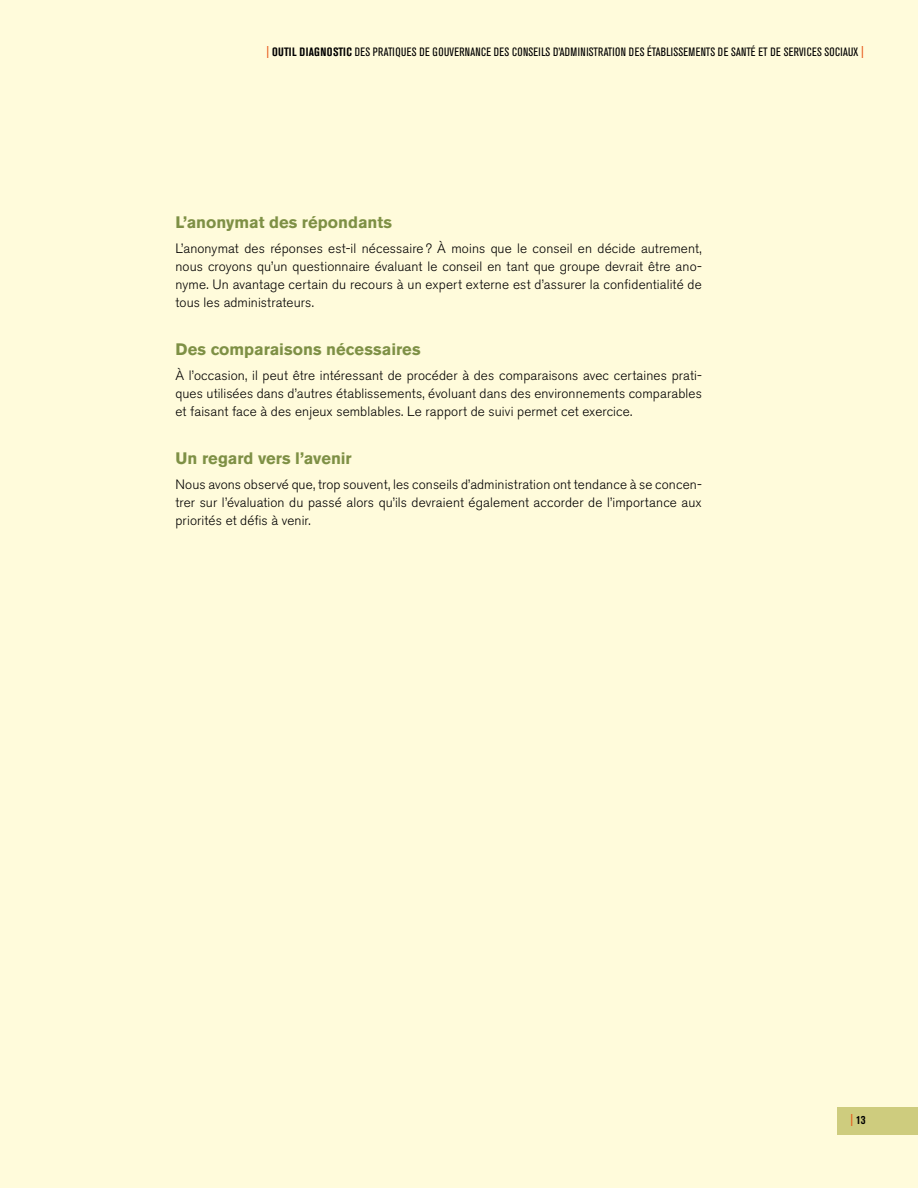
<style>
.page{position:relative;width:918px;height:1188px;background:#fffbdb}
.page>*{position:absolute;margin:0;border:0;box-sizing:border-box;transform-origin:0 0}
.t1{font:700 16.5px "Akzidenz Grotesk BE";color:#7e9045}
.t2{font:300 13.5px/18px "Akzidenz Grotesk BE";letter-spacing:.01em;color:#000;text-align:justify}
.t3{font:condensed 12px "Akzidenz Grotesk BE";letter-spacing:.02em;color:#000}
.t4{font:700 condensed 12px "Akzidenz Grotesk BE";color:#000}
.s1{font-weight:700;color:#e75113}
.s2{font-weight:700}
.s3{color:#e75113}
</style>
<div class="page">
<div style="left:837px;top:1107px;width:81px;height:27px;background:#cecc7e"></div>
<p class="t3" style="left:266px;top:45px;width:599px"><span class="s1">|</span> <span class="s2">OUTIL DIAGNOSTIC</span> DES PRATIQUES DE GOUVERNANCE DES CONSEILS D’ADMINISTRATION DES ÉTABLISSEMENTS DE SANTÉ ET DE SERVICES SOCIAUX <span class="s1">|</span></p>
<p class="t1" style="left:176px;top:213px;width:218px">L’anonymat des répondants</p>
<p class="t2" style="left:176px;top:240px;width:528px">L’anonymat des réponses est-il nécessaire ? À moins que le conseil en décide autrement, nous croyons qu’un questionnaire évaluant le conseil en tant que groupe devrait être ano&shy;nyme. Un avantage certain du recours à un expert externe est d’assurer la confidentialité de tous les administrateurs.</p>
<p class="t1" style="left:176px;top:340px;width:247px">Des comparaisons nécessaires</p>
<p class="t2" style="left:176px;top:366px;width:528px">À l’occasion, il peut être intéressant de procéder à des comparaisons avec certaines prati&shy;ques utilisées dans d’autres établissements, évoluant dans des environnements comparables et faisant face à des enjeux semblables. Le rapport de suivi permet cet exercice.</p>
<p class="t1" style="left:176px;top:449px;width:178px">Un regard vers l’avenir</p>
<p class="t2" style="left:176px;top:475px;width:528px">Nous avons observé que, trop souvent, les conseils d’administration ont tendance à se concen&shy;trer sur l’évaluation du passé alors qu’ils devraient également accorder de l’importance aux priorités et défis à venir.</p>
<p class="t4" style="left:850px;top:1113px;width:17px"><span class="s3">|</span> 13</p>
</div>
